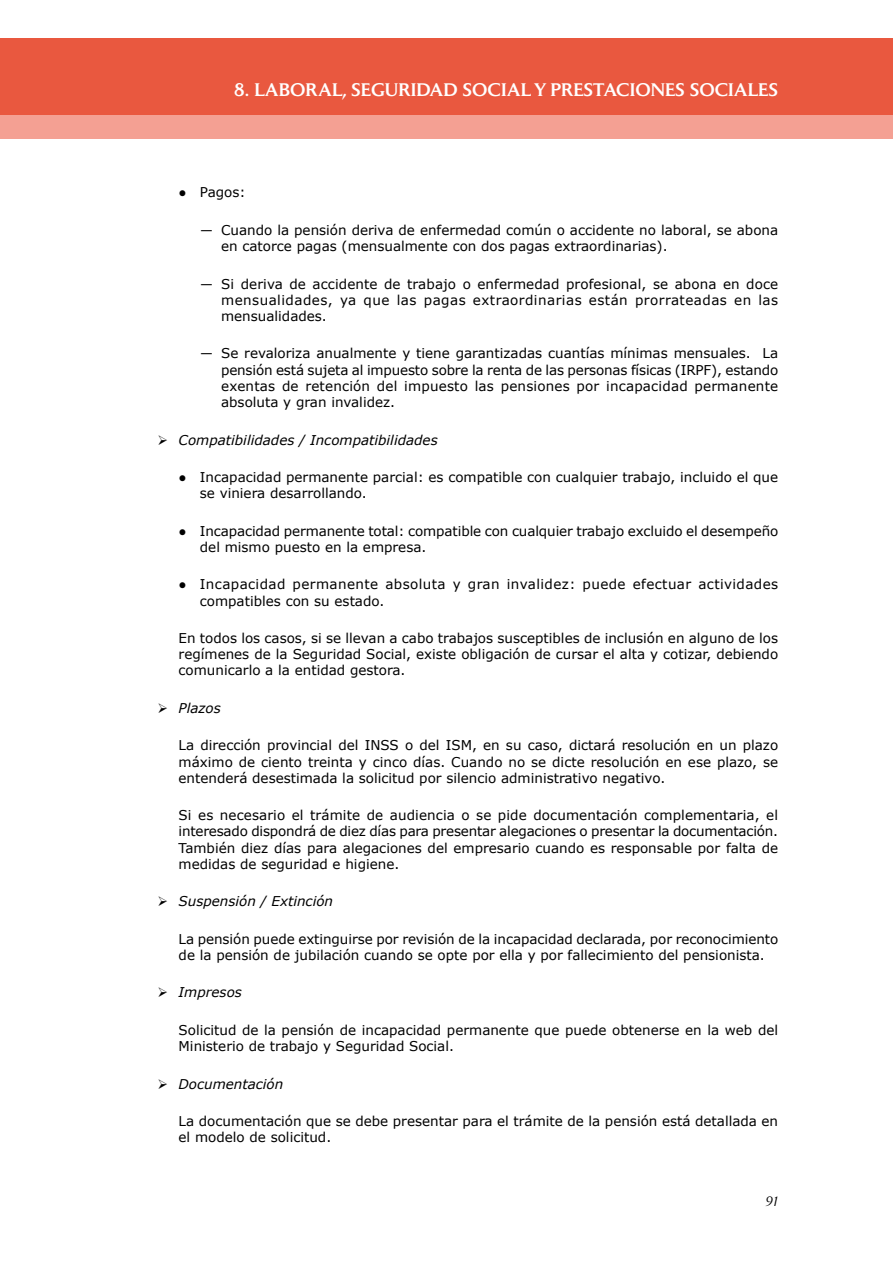
<style>
.page{position:relative;width:893px;height:1263px;background:#fff}
.page>*{position:absolute;margin:0;border:0;box-sizing:border-box;transform-origin:0 0}
.t1{font:500 18px "Daily News BQ";color:#fff}
.t2{font:13.5px/16.2px "Verdana";color:#000}
.t3{font:13.5px/16.2px "Verdana";letter-spacing:.03em;color:#000}
.t4{font:italic 13.5px "Verdana";color:#000}
.t5{font:italic 13.5px "Daily News BQ";color:#000}
.s1{font-style:italic}
</style>
<div class="page">
<div style="left:0;top:96px;width:893px;height:43px;background:#f4a093"></div>
<div style="left:0;top:38px;width:893px;height:77px;background:#e9583f"></div>
<h1 class="t1" style="left:234px;top:78px;width:545px">8. LABORAL, SEGURIDAD SOCIAL Y PRESTACIONES SOCIALES</h1>
<p class="t2" style="left:179px;top:184px;width:68px"><span class="s1">●</span> Pagos:</p>
<p class="t2" style="left:221px;top:222px;width:559px;text-indent:-21px">― Cuando la pensión deriva de enfermedad común o accidente no laboral, se abona en catorce pagas (mensualmente con dos pagas extraordinarias).</p>
<p class="t2" style="left:221px;top:275px;width:559px;text-align:justify;text-indent:-21px">― Si deriva de accidente de trabajo o enfermedad profesional, se abona en doce mensualidades, ya que las pagas extraordinarias están prorrateadas en las mensualidades.</p>
<p class="t2" style="left:221px;top:345px;width:559px;text-align:justify;text-indent:-21px">― Se revaloriza anualmente y tiene garantizadas cuantías mínimas mensuales. La pensión está sujeta al impuesto sobre la renta de las personas físicas (IRPF), estando exentas de retención del impuesto las pensiones por incapacidad permanente absoluta y gran invalidez.</p>
<p class="t4" style="left:157px;top:430px;width:282px">➢ Compatibilidades / Incompatibilidades</p>
<p class="t2" style="left:200px;top:469px;width:580px;text-indent:-21px"><span class="s1">●</span> Incapacidad permanente parcial: es compatible con cualquier trabajo, incluido el que se viniera desarrollando.</p>
<p class="t2" style="left:200px;top:522px;width:580px;text-indent:-21px"><span class="s1">●</span> Incapacidad permanente total: compatible con cualquier trabajo excluido el desempeño del mismo puesto en la empresa.</p>
<p class="t3" style="left:200px;top:576px;width:580px;text-indent:-21px"><span class="s1">●</span> Incapacidad permanente absoluta y gran invalidez: puede efectuar actividades compatibles con su estado.</p>
<p class="t2" style="left:179px;top:630px;width:601px;text-align:justify">En todos los casos, si se llevan a cabo trabajos susceptibles de inclusión en alguno de los regímenes de la Seguridad Social, existe obligación de cursar el alta y cotizar, debiendo comunicarlo a la entidad gestora.</p>
<p class="t4" style="left:157px;top:699px;width:65px">➢ Plazos</p>
<p class="t2" style="left:179px;top:737px;width:601px;text-align:justify">La dirección provincial del INSS o del ISM, en su caso, dictará resolución en un plazo máximo de ciento treinta y cinco días. Cuando no se dicte resolución en ese plazo, se entenderá desestimada la solicitud por silencio administrativo negativo.</p>
<p class="t2" style="left:179px;top:807px;width:601px;text-align:justify">Si es necesario el trámite de audiencia o se pide documentación complementaria, el interesado dispondrá de diez días para presentar alegaciones o presentar la documentación.<br>También diez días para alegaciones del empresario cuando es responsable por falta de medidas de seguridad e higiene.</p>
<p class="t4" style="left:157px;top:892px;width:177px">➢ Suspensión / Extinción</p>
<p class="t2" style="left:179px;top:930px;width:601px">La pensión puede extinguirse por revisión de la incapacidad declarada, por reconocimiento de la pensión de jubilación cuando se opte por ella y por fallecimiento del pensionista.</p>
<p class="t4" style="left:157px;top:983px;width:86px">➢ Impresos</p>
<p class="t2" style="left:179px;top:1022px;width:601px">Solicitud de la pensión de incapacidad permanente que puede obtenerse en la web del<br>Ministerio de trabajo y Seguridad Social.</p>
<p class="t4" style="left:157px;top:1074px;width:127px">➢ Documentación</p>
<p class="t2" style="left:179px;top:1113px;width:601px">La documentación que se debe presentar para el trámite de la pensión está detallada en el modelo de solicitud.</p>
<p class="t5" style="left:765px;top:1193px;width:15px">91</p>
</div>
